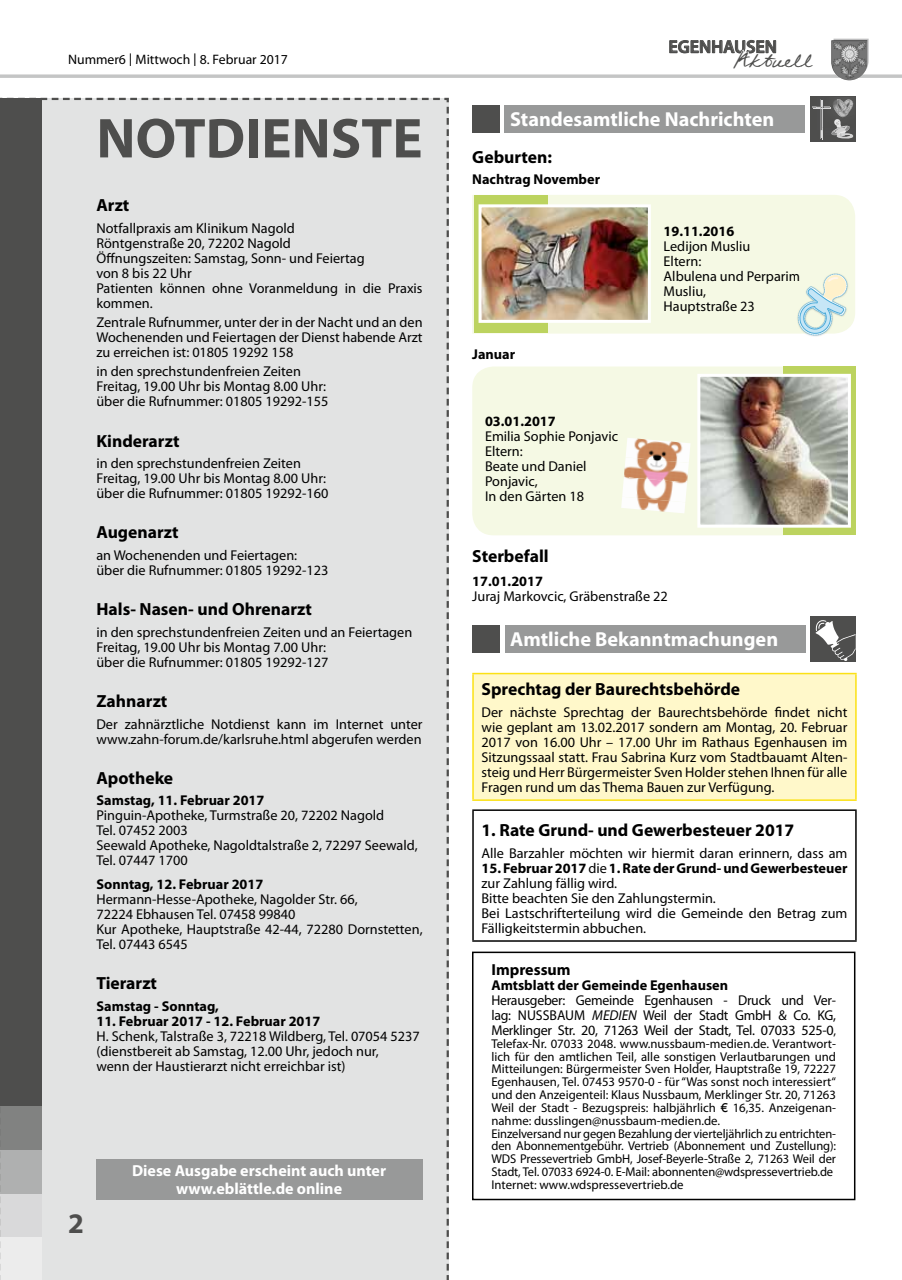
<style>
.page{position:relative;width:902px;height:1280px;background:#fff}
.page>*{position:absolute;margin:0;border:0;box-sizing:border-box;transform-origin:0 0}
.t1{font:700 56.7px "Myriad Pro";color:#4e4e4d}
.t2{font:700 28.5px "Myriad Pro";color:#4e4e4d}
.t3{font:22.95px "Federico Handwriting";color:#4e4e4d}
.t4{font:700 20.25px "Myriad";color:#fff}
.t5{font:600 18px "Myriad Pro";color:#4e4e4d}
.t6{font:700 17.55px "Myriad Pro";color:#000}
.t7{font:700 16.05px/17.5px "Myriad Pro";color:#fff;text-align:center}
.t8{font:700 16.05px "Myriad Pro";color:#000}
.t9{font:14.25px/15px "Myriad Pro";color:#000}
.t10{font:700 14.25px "Myriad Pro";color:#000}
.t11{font:14.25px/15px "Myriad Pro";letter-spacing:-.02em;color:#000}
.t12{font:13.65px "Myriad Pro";color:#000}
.t13{font:12.75px/12.8px "Myriad Pro";color:#000}
.s1{font-family:"Lucida Sans"}
.s2{font-weight:700}
.s3{font-style:italic}
.s4{font-size:12.75px}
.s5{font-family:"Gill Sans"}
</style>
<div class="page">
<svg style="left:0;top:97px;width:449px;height:1183px;background:#d4d5d5"></svg>
<hr style="left:0;top:75px;width:901px;height:3px;background:#c4c5c5">
<svg style="left:669px;top:40px;width:108px;height:14px"></svg>
<svg style="left:833px;top:39px;width:35px;height:36px"></svg>
<img style="left:831px;top:40px;width:36px;height:40px">
<div style="left:809px;top:97px;width:46px;height:45px;background:#4e4e4d"></div>
<div style="left:504px;top:105px;width:301px;height:28px;background:#989999"></div>
<div style="left:472px;top:106px;width:28px;height:27px;background:#4e4e4d"></div>
<svg style="left:812px;top:99px;width:42px;height:41px"></svg>
<div style="left:472px;top:195px;width:383px;height:139px;background:#f5f9e4"></div>
<div style="left:474px;top:195px;width:73px;height:137px;background:#bcd35f"></div>
<img style="left:482px;top:208px;width:164px;height:111px">
<div style="left:478px;top:204px;width:172px;height:119px;border:3px solid #fff"></div>
<img style="left:795px;top:270px;width:55px;height:64px">
<svg style="left:796px;top:273px;width:51px;height:63px;background:#d9eae2"></svg>
<div style="left:472px;top:366px;width:310px;height:169px;background:#f5f9e4"></div>
<div style="left:782px;top:366px;width:73px;height:169px;background:#bcd35f"></div>
<img style="left:701px;top:378px;width:145px;height:146px">
<div style="left:697px;top:374px;width:153px;height:154px;border:3px solid #fff"></div>
<img style="left:625px;top:438px;width:65px;height:25px">
<img style="left:623px;top:457px;width:65px;height:26px">
<img style="left:622px;top:477px;width:65px;height:25px">
<img style="left:621px;top:497px;width:64px;height:16px">
<div style="left:810px;top:616px;width:46px;height:46px;background:#4e4e4d"></div>
<svg style="left:815px;top:620px;width:40px;height:41px"></svg>
<div style="left:504px;top:625px;width:301px;height:28px;background:#989999"></div>
<div style="left:472px;top:625px;width:28px;height:28px;background:#4e4e4d"></div>
<div style="left:473px;top:673px;width:382px;height:127px;background:#fff8ca"></div>
<hr style="left:472px;top:673px;width:384px;height:1px;background:#fbe115">
<hr style="left:472px;top:674px;width:1px;height:125px;background:#fbe115">
<hr style="left:855px;top:674px;width:1px;height:125px;background:#fbe115">
<hr style="left:472px;top:799px;width:384px;height:2px;background:#fbe115">
<hr style="left:472px;top:809px;width:384px;height:2px;background:#000">
<hr style="left:472px;top:811px;width:1px;height:129px;background:#000">
<hr style="left:855px;top:811px;width:1px;height:129px;background:#000">
<hr style="left:472px;top:940px;width:384px;height:2px;background:#000">
<div style="left:96px;top:1159px;width:326px;height:40px;background:#989999"></div>
<div style="left:472px;top:951px;width:383px;height:249px;border:2px solid #000"></div>
<p class="t12" style="left:68px;top:51px;width:221px">Nummer6 <span class="s1">|</span> Mittwoch <span class="s1">|</span> 8. Februar 2017</p>
<h1 class="t1" style="left:96px;top:101px;width:327px">NOTDIENSTE</h1>
<p class="t6" style="left:96px;top:194px;width:34px">Arzt</p>
<p class="t9" style="left:96px;top:220px;width:327px">Notfallpraxis am Klinikum Nagold<br>Röntgenstraße 20, 72202 Nagold<br>Öffnungszeiten: Samstag, Sonn- und Feiertag<br>von 8 bis 22 Uhr<br>Patienten können ohne Voranmeldung in die Praxis kommen.</p>
<p class="t9" style="left:96px;top:314px;width:328px;text-align:justify">Zentrale Rufnummer, unter der in der Nacht und an den Wochenenden und Feiertagen der Dienst habende Arzt zu erreichen ist: 01805 19292 158</p>
<p class="t9" style="left:96px;top:364px;width:233px">in den sprechstundenfreien Zeiten<br>Freitag, 19.00 Uhr bis Montag 8.00 Uhr: über die Rufnummer: 01805 19292-155</p>
<p class="t6" style="left:96px;top:429px;width:84px">Kinderarzt</p>
<p class="t9" style="left:96px;top:455px;width:233px">in den sprechstundenfreien Zeiten<br>Freitag, 19.00 Uhr bis Montag 8.00 Uhr: über die Rufnummer: 01805 19292-160</p>
<p class="t6" style="left:96px;top:521px;width:84px">Augenarzt</p>
<p class="t9" style="left:96px;top:547px;width:233px">an Wochenenden und Feiertagen: über die Rufnummer: 01805 19292-123</p>
<p class="t6" style="left:96px;top:598px;width:217px">Hals- Nasen- und Ohrenarzt</p>
<p class="t9" style="left:96px;top:624px;width:317px">in den sprechstundenfreien Zeiten und an Feiertagen<br>Freitag, 19.00 Uhr bis Montag 7.00 Uhr:<br>über die Rufnummer: 01805 19292-127</p>
<p class="t6" style="left:96px;top:690px;width:72px">Zahnarzt</p>
<p class="t9" style="left:96px;top:716px;width:327px">Der zahnärztliche Notdienst kann im Internet unter www.zahn-forum.de/karlsruhe.html abgerufen werden</p>
<p class="t6" style="left:96px;top:767px;width:78px">Apotheke</p>
<p class="t10" style="left:96px;top:791px;width:169px">Samstag, 11. Februar 2017</p>
<p class="t9" style="left:96px;top:808px;width:323px">Pinguin-Apotheke, Turmstraße 20, 72202 Nagold<br>Tel. 07452 2003<br>Seewald Apotheke, Nagoldtalstraße 2, 72297 Seewald, Tel. 07447 1700</p>
<p class="t10" style="left:96px;top:875px;width:168px">Sonntag, 12. Februar 2017</p>
<p class="t9" style="left:96px;top:891px;width:327px">Hermann-Hesse-Apotheke, Nagolder Str. 66,<br>72224 Ebhausen Tel. 07458 99840<br>Kur Apotheke, Hauptstraße 42-44, 72280 Dornstetten, Tel. 07443 6545</p>
<p class="t6" style="left:96px;top:972px;width:62px">Tierarzt</p>
<p class="t10" style="left:96px;top:996px;width:124px">Samstag - Sonntag,</p>
<p class="t10" style="left:96px;top:1011px;width:225px">11. Februar 2017 - 12. Februar 2017</p>
<p class="t9" style="left:96px;top:1028px;width:325px">H. Schenk, Talstraße 3, 72218 Wildberg, Tel. 07054 5237 (dienstbereit ab Samstag, 12.00 Uhr, jedoch nur,<br>wenn der Haustierarzt nicht erreichbar ist)</p>
<h2 class="t2" style="left:68px;top:1205px;width:17px">2</h2>
<p class="t7" style="left:132px;top:1161px;width:255px">Diese Ausgabe erscheint auch unter www.eblättle.de online</p>
<p class="t5" style="left:668px;top:35px;width:110px">EGENHAUSEN</p>
<h3 class="t3" style="left:733px;top:46px;width:80px">Aktuell</h3>
<h3 class="t4" style="left:510px;top:109px;width:266px">Standesamtliche Nachrichten</h3>
<p class="t6" style="left:472px;top:145px;width:81px">Geburten:</p>
<p class="t10" style="left:472px;top:170px;width:129px">Nachtrag November</p>
<p class="t10" style="left:663px;top:222px;width:72px">19.11.2016</p>
<p class="t9" style="left:663px;top:238px;width:139px">Ledijon Musliu<br>Eltern:<br>Albulena und Perparim<br>Musliu,<br>Hauptstraße 23</p>
<p class="t10" style="left:472px;top:345px;width:44px">Januar</p>
<p class="t10" style="left:485px;top:412px;width:72px">03.01.2017</p>
<p class="t9" style="left:485px;top:429px;width:135px">Emilia Sophie Ponjavic<br>Eltern:<br>Beate und Daniel<br>Ponjavic,<br>In den Gärten 18</p>
<p class="t6" style="left:472px;top:545px;width:78px">Sterbefall</p>
<p class="t10" style="left:472px;top:572px;width:72px">17.01.2017</p>
<p class="t9" style="left:472px;top:588px;width:197px">Juraj Markovcic, Gräbenstraße 22</p>
<h3 class="t4" style="left:510px;top:629px;width:269px">Amtliche Bekanntmachungen</h3>
<p class="t6" style="left:481px;top:678px;width:260px">Sprechtag der Baurechtsbehörde</p>
<p class="t9" style="left:481px;top:704px;width:367px;text-align:justify">Der nächste Sprechtag der Baurechtsbehörde findet nicht wie geplant am 13.02.2017 sondern am Montag, 20. Februar 2017 von 16.00 Uhr – 17.00 Uhr im Rathaus Egenhausen im Sitzungssaal statt. Frau Sabrina Kurz vom Stadtbauamt Alten&shy;steig und Herr Bürgermeister Sven Holder stehen Ihnen für alle Fragen rund um das Thema Bauen zur Verfügung.</p>
<p class="t6" style="left:481px;top:819px;width:314px">1. Rate Grund- und Gewerbesteuer 2017</p>
<p class="t9" style="left:481px;top:845px;width:367px">Alle Barzahler möchten wir hiermit daran erinnern, dass am</p>
<p class="t9" style="left:481px;top:860px;width:367px"><span class="s2">15. Februar 2017</span> die <span class="s2">1. Rate der Grund- und Gewerbesteuer </span>zur Zahlung fällig wird.<br>Bitte beachten Sie den Zahlungstermin.<br>Bei Lastschrifterteilung wird die Gemeinde den Betrag zum Fälligkeitstermin abbuchen.</p>
<p class="t8" style="left:491px;top:959px;width:81px">Impressum</p>
<p class="t10" style="left:491px;top:976px;width:238px">Amtsblatt der Gemeinde Egenhausen</p>
<p class="t11" style="left:491px;top:992px;width:346px">Herausgeber: Gemeinde Egenhausen - Druck und Ver&shy;lag: Nussbaum</p>
<p class="t11" style="left:491px;top:1007px;width:346px;text-align:right"><span class="s3">MEDIEN</span> Weil der Stadt GmbH &amp; Co. KG,<br>Merklinger Str. 20, 71263 Weil der Stadt, Tel. 07033 525-0<span class="s4">,</span></p>
<p class="t13" style="left:491px;top:1037px;width:346px">Telefax-Nr. 07033 2048. www.nussbaum-medien.de. Verantwort&shy;lich für den amtlichen Teil, alle sonstigen Verlautbarungen und Mitteilungen: Bürgermeister Sven Holder, Hauptstraße 19, 72227<br>Egenhausen, Tel. 07453 9570-0 - für “Was sonst noch interessiert“ und den Anzeigenteil: Klaus Nussbaum, Merklinger Str. 20, 71263<br>Weil der Stadt - Bezugspreis: halbjährlich <span class="s5">€</span> 16,35. Anzeigenan&shy;nahme: dusslingen@nussbaum-medien.de.<br>Einzelversand nur gegen Bezahlung der vierteljährlich zu entrichten&shy;den Abonnementgebühr. Vertrieb (Abonnement und Zustellung):<br>WDS Pressevertrieb GmbH, Josef-Beyerle-Straße 2, 71263 Weil der Stadt, Tel. 07033 6924-0. E-Mail: abonnenten@wdspressevertrieb.de Internet: www.wdspressevertrieb.de</p>
</div>
